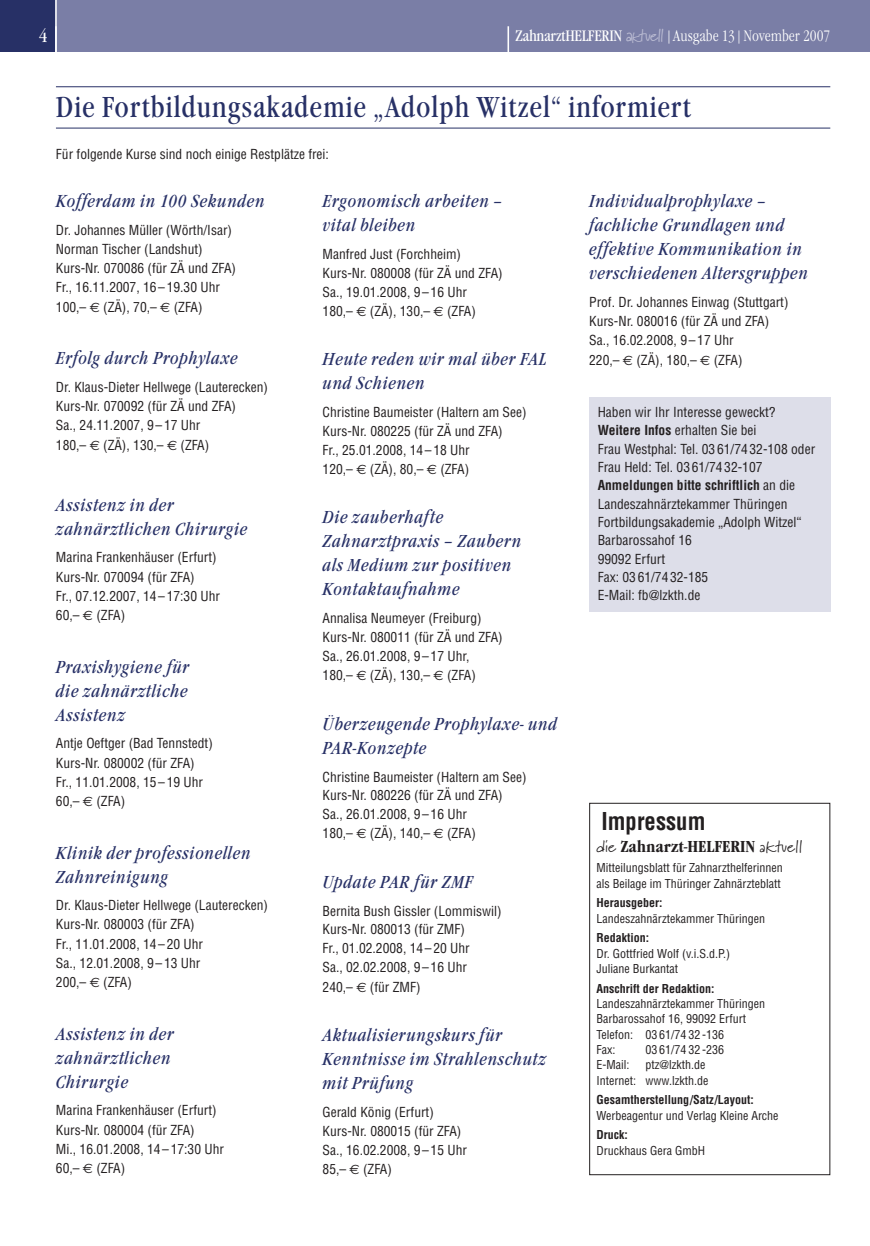
<style>
.page{position:relative;width:870px;height:1246px;background:#fff}
.page>*{position:absolute;margin:0;border:0;box-sizing:border-box;transform-origin:0 0}
.t1{font:condensed 30px "Garamond Itc T";letter-spacing:.02em;color:#273066}
.t2{font:700 condensed 24px "Helvetica";color:#231f20;scale:.95 1}
.t3{font:italic condensed 18px/24px "Garamond Itc T";letter-spacing:.03em;color:#273066}
.t4{font:condensed 18px "Garamond Itc T";color:#fff}
.t5{font:700 condensed 16.5px "Garamond Itc T";color:#231f20}
.t6{font:300 condensed 15.75px "Garamond Itc T";color:#fff}
.t7{font:condensed 13.5px/19.2px "Helvetica";color:#231f20}
.t8{font:condensed 12px/15.3px "Helvetica";color:#231f20}
.t9{font:700 condensed 12px "Helvetica";color:#231f20}
.s1{font-weight:400}
.s2{font-family:"Marydale";font-weight:400;font-stretch:normal;font-size:19.5px;color:#bebfd5}
.s3{font-family:"Marydale";font-weight:400;font-stretch:normal;font-size:14.85px;color:#bebfd5}
.s4{font-family:"Marydale";font-weight:400;font-stretch:normal;font-size:16.95px;color:#bebfd5}
.s5{font-family:"Euro Sans";font-stretch:normal}
.s6{font-weight:700}
.s7{font-family:"Marydale";font-weight:400;font-stretch:normal}
</style>
<div class="page">
<div style="left:56px;top:0;width:813px;height:52px;background:#7a7ea6"></div>
<div style="left:0;top:0;width:56px;height:52px;background:#273066"></div>
<hr style="left:55px;top:0;width:2px;height:52px;background:#fff">
<hr style="left:507px;top:26px;width:2px;height:26px;background:#fff">
<hr style="left:56px;top:86px;width:774px;height:1px;background:#273066">
<hr style="left:56px;top:128px;width:774px;height:1px;background:#273066">
<div style="left:589px;top:397px;width:241px;height:215px;background:#dddee9"></div>
<div style="left:589px;top:802px;width:241px;height:372px;border:1px solid #231f20"></div>
<h3 class="t4" style="left:39px;top:28px;width:10px">4</h3>
<p class="t6" style="left:515px;top:28px;width:316px"><span class="s1">ZahnarztHELFERIN</span> <span class="s2">a</span><span class="s3">k</span><span class="s4">tuell</span>|Ausgabe 13| November 2007</p>
<h1 class="t1" style="left:56px;top:93px;width:636px">Die Fortbildungsakademie „Adolph Witzel“ informiert</h1>
<p class="t7" style="left:56px;top:146px;width:274px">Für folgende Kurse sind noch einige Restplätze frei:</p>
<h3 class="t3" style="left:56px;top:190px;width:210px">Kofferdam in 100 Sekunden</h3>
<p class="t7" style="left:56px;top:221px;width:181px">Dr. Johannes Müller (Wörth/Isar)<br>Norman Tischer (Landshut)<br>Kurs-Nr. 070086 (für ZÄ und ZFA)<br>Fr., 16.11.2007, 16 – 19.30 Uhr<br>100,– <span class="s5">€</span> (ZÄ), 70,– <span class="s5">€</span> (ZFA)</p>
<h3 class="t3" style="left:56px;top:347px;width:183px">Erfolg durch Prophylaxe</h3>
<p class="t7" style="left:56px;top:378px;width:213px">Dr. Klaus-Dieter Hellwege (Lauterecken)<br>Kurs-Nr. 070092 (für ZÄ und ZFA)<br>Sa., 24.11.2007, 9 – 17 Uhr<br>180,– <span class="s5">€</span> (ZÄ), 130,– <span class="s5">€</span> (ZFA)</p>
<h3 class="t3" style="left:56px;top:494px;width:193px">Assistenz in der zahnärztlichen Chirurgie</h3>
<p class="t7" style="left:56px;top:549px;width:165px">Marina Frankenhäuser (Erfurt)<br>Kurs-Nr. 070094 (für ZFA)<br>Fr., 07.12.2007, 14 – 17:30 Uhr<br>60,– <span class="s5">€</span> (ZFA)</p>
<h3 class="t3" style="left:56px;top:656px;width:135px;text-align:justify">Praxishygiene für die zahnärztliche Assistenz</h3>
<p class="t7" style="left:56px;top:734px;width:158px">Antje Oeftger (Bad Tennstedt)<br>Kurs-Nr. 080002 (für ZFA)<br>Fr., 11.01.2008, 15 – 19 Uhr<br>60,– <span class="s5">€</span> (ZFA)</p>
<h3 class="t3" style="left:56px;top:841px;width:196px">Klinik der professionellen<br>Zahnreinigung</h3>
<p class="t7" style="left:56px;top:896px;width:213px">Dr. Klaus-Dieter Hellwege (Lauterecken)<br>Kurs-Nr. 080003 (für ZFA)<br>Fr., 11.01.2008, 14 – 20 Uhr<br>Sa., 12.01.2008, 9 – 13 Uhr<br>200,– <span class="s5">€</span> (ZFA)</p>
<h3 class="t3" style="left:56px;top:1022px;width:120px">Assistenz in der zahnärztlichen<br>Chirurgie</h3>
<p class="t7" style="left:56px;top:1101px;width:169px">Marina Frankenhäuser (Erfurt)<br>Kurs-Nr. 080004 (für ZFA)<br>Mi., 16.01.2008, 14 – 17:30 Uhr<br>60,– <span class="s5">€</span> (ZFA)</p>
<h3 class="t3" style="left:322px;top:190px;width:181px">Ergonomisch arbeiten – vital bleiben</h3>
<p class="t7" style="left:322px;top:245px;width:181px">Manfred Just (Forchheim)<br>Kurs-Nr. 080008 (für ZÄ und ZFA)<br>Sa., 19.01.2008, 9 – 16 Uhr<br>180,– <span class="s5">€</span> (ZÄ), 130,– <span class="s5">€</span> (ZFA)</p>
<h3 class="t3" style="left:322px;top:348px;width:226px">Heute reden wir mal über FAL und Schienen</h3>
<p class="t7" style="left:322px;top:403px;width:205px">Christine Baumeister (Haltern am See)<br>Kurs-Nr. 080225 (für ZÄ und ZFA)<br>Fr., 25.01.2008, 14 – 18 Uhr<br>120,– <span class="s5">€</span> (ZÄ), 80,– <span class="s5">€</span> (ZFA)</p>
<h3 class="t3" style="left:322px;top:506px;width:200px">Die zauberhafte<br>Zahnarztpraxis – Zaubern als Medium zur positiven<br>Kontaktaufnahme</h3>
<p class="t7" style="left:322px;top:609px;width:181px">Annalisa Neumeyer (Freiburg)<br>Kurs-Nr. 080011 (für ZÄ und ZFA)<br>Sa., 26.01.2008, 9 – 17 Uhr,<br>180,– <span class="s5">€</span> (ZÄ), 130,– <span class="s5">€</span> (ZFA)</p>
<h3 class="t3" style="left:322px;top:713px;width:236px">Überzeugende Prophylaxe- und<br>PAR-Konzepte</h3>
<p class="t7" style="left:322px;top:768px;width:205px">Christine Baumeister (Haltern am See)<br>Kurs-Nr. 080226 (für ZÄ und ZFA)<br>Sa., 26.01.2008, 9 – 16 Uhr<br>180,– <span class="s5">€</span> (ZÄ), 140,– <span class="s5">€</span> (ZFA)</p>
<h3 class="t3" style="left:322px;top:871px;width:152px">Update PAR für ZMF</h3>
<p class="t7" style="left:322px;top:902px;width:180px">Bernita Bush Gissler (Lommiswil)<br>Kurs-Nr. 080013 (für ZMF)<br>Fr., 01.02.2008, 14 – 20 Uhr<br>Sa., 02.02.2008, 9 – 16 Uhr<br>240,– <span class="s5">€</span> (für ZMF)</p>
<h3 class="t3" style="left:322px;top:1024px;width:225px">Aktualisierungskurs für<br>Kenntnisse im Strahlenschutz mit Prüfung</h3>
<p class="t7" style="left:322px;top:1103px;width:146px">Gerald König (Erfurt)<br>Kurs-Nr. 080015 (für ZFA)<br>Sa., 16.02.2008, 9 – 15 Uhr<br>85,– <span class="s5">€</span> (ZFA)</p>
<h3 class="t3" style="left:589px;top:190px;width:220px">Individualprophylaxe – fachliche Grundlagen und effektive Kommunikation in verschiedenen Altersgruppen</h3>
<p class="t7" style="left:589px;top:293px;width:201px">Prof. Dr. Johannes Einwag (Stuttgart)<br>Kurs-Nr. 080016 (für ZÄ und ZFA)<br>Sa., 16.02.2008, 9 – 17 Uhr<br>220,– <span class="s5">€</span> (ZÄ), 180,– <span class="s5">€</span> (ZFA)</p>
<p class="t7" style="left:597px;top:404px;width:219px;line-height:18.3px">Haben wir Ihr Interesse geweckt?<br><span class="s6">Weitere Infos</span> erhalten Sie bei<br>Frau Westphal: Tel. 03 61/74 32-108 oder<br>Frau Held: Tel. 03 61/74 32-107<br><span class="s6">Anmeldungen bitte schriftlich</span> an die<br>Landeszahnärztekammer Thüringen<br>Fortbildungsakademie „Adolph Witzel“<br>Barbarossahof 16<br>99092 Erfurt<br>Fax: 03 61/74 32-185<br>E-Mail: fb@lzkth.de</p>
<h2 class="t2" style="left:601px;top:811px;width:111px">Impressum</h2>
<p class="t5" style="left:596px;top:838px;width:207px"><span class="s7">die</span> Zahnarzt-HELFERIN <span class="s7">aktuell</span></p>
<p class="t8" style="left:596px;top:860px;width:188px;line-height:15.9px">Mitteilungsblatt für Zahnarzthelferinnen als Beilage im Thüringer Zahnärzteblatt</p>
<p class="t9" style="left:596px;top:898px;width:67px">Herausgeber:</p>
<p class="t8" style="left:596px;top:911px;width:170px">Landeszahnärztekammer Thüringen</p>
<p class="t9" style="left:596px;top:933px;width:54px">Redaktion:</p>
<p class="t8" style="left:596px;top:946px;width:135px">Dr. Gottfried Wolf (v.i.S.d.P.)<br>Juliane Burkantat</p>
<p class="t9" style="left:596px;top:983px;width:119px">Anschrift der Redaktion:</p>
<p class="t8" style="left:596px;top:996px;width:170px">Landeszahnärztekammer Thüringen<br>Barbarossahof 16, 99092 Erfurt<br>Telefon: 03 61/74 32 -136<br>Fax:</p>
<p class="t8" style="left:645px;top:1042px;width:80px">03 61/74 32 -236</p>
<p class="t8" style="left:596px;top:1058px;width:113px;text-align:right">ptz@lzkth.de<br>Internet: www.lzkth.de</p>
<p class="t9" style="left:596px;top:1094px;width:159px">Gesamtherstellung/Satz/Layout:</p>
<p class="t8" style="left:596px;top:1108px;width:183px">Werbeagentur und Verlag Kleine Arche</p>
<p class="t9" style="left:596px;top:1129px;width:33px">Druck:</p>
<p class="t8" style="left:596px;top:1143px;width:110px">Druckhaus Gera GmbH</p>
<p class="t8" style="left:596px;top:1058px;width:34px">E-Mail:</p>
</div>
